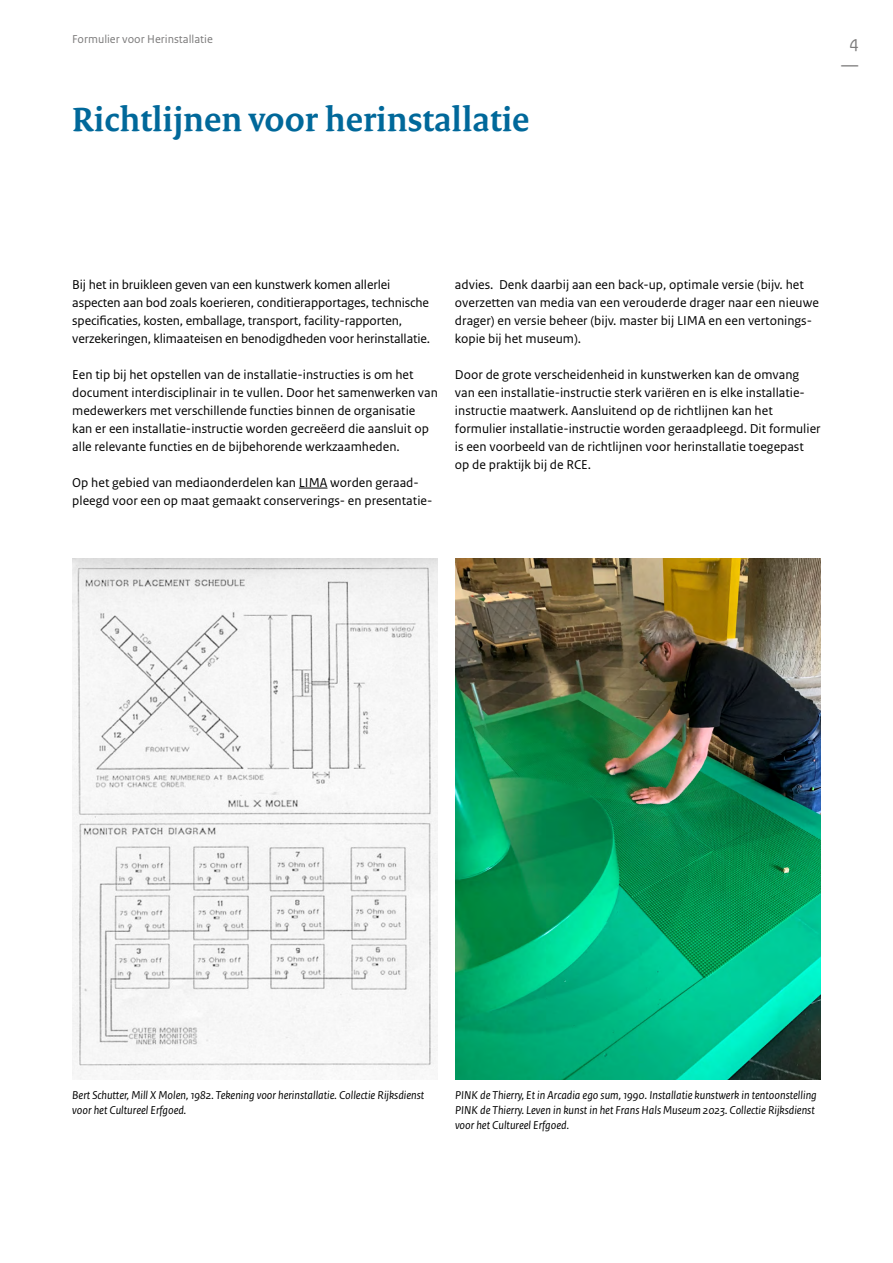
<style>
.page{position:relative;width:893px;height:1263px;background:#fff}
.page>*{position:absolute;margin:0;border:0;box-sizing:border-box;transform-origin:0 0}
.H2_Header_groot{font:700 36px "Rijksoverheid Serif";color:#00689a}
.t1{font:18px/22.5px "Rijksoverheid Sans Text";color:#7c7b7b;text-align:center}
.P_06_RCE_Broodtekst_Sans{font:13.5px/18px "Rijksoverheid Sans Text";color:#000}
.t2{font:italic 12px/15px "Rijksoverheid Sans Text";color:#000}
.t3{font:12px "Rijksoverheid Sans Text Regular 2";color:#7c7b7b}
</style>
<div class="page">
<svg style="left:299px;top:488px;width:28px;height:1px"></svg>
<img style="left:72px;top:559px;width:366px;height:520px">
<img style="left:455px;top:559px;width:366px;height:520px">
<p class="t3" style="left:72px;top:32px;width:142px">Formulier voor Herinstallatie</p>
<h2 class="H2_Header_groot" style="left:72px;top:98px;width:459px">Richtlijnen voor herinstallatie</h2>
<h2 class="t1" style="left:841px;top:31px;width:19px">4 —</h2>
<p class="P_06_RCE_Broodtekst_Sans" style="left:72px;top:276px;width:359px">Bij het in bruikleen geven van een kunstwerk komen allerlei aspecten aan bod zoals koerieren, conditierapportages, technische specificaties, kosten, emballage, transport, facility-rapporten, verzekeringen, klimaateisen en benodigdheden voor herinstallatie.</p>
<p class="P_06_RCE_Broodtekst_Sans" style="left:72px;top:366px;width:367px">Een tip bij het opstellen van de installatie-instructies is om het document interdisciplinair in te vullen. Door het samenwerken van medewerkers met verschillende functies binnen de organisatie kan er een installatie-instructie worden gecreëerd die aansluit op alle relevante functies en de bijbehorende werkzaamheden.</p>
<p class="P_06_RCE_Broodtekst_Sans" style="left:72px;top:474px;width:362px">Op het gebied van mediaonderdelen kan LIMA worden geraad&shy;pleegd voor een op maat gemaakt conserverings- en presentatie-</p>
<p class="P_06_RCE_Broodtekst_Sans" style="left:455px;top:276px;width:365px">advies. Denk daarbij aan een back-up, optimale versie (bijv. het overzetten van media van een verouderde drager naar een nieuwe drager) en versie beheer (bijv. master bij LIMA en een vertonings&shy;kopie bij het museum).</p>
<p class="P_06_RCE_Broodtekst_Sans" style="left:455px;top:366px;width:367px">Door de grote verscheidenheid in kunstwerken kan de omvang van een installatie-instructie sterk variëren en is elke installatie&shy;instructie maatwerk. Aansluitend op de richtlijnen kan het formulier installatie-instructie worden geraadpleegd. Dit formulier is een voorbeeld van de richtlijnen voor herinstallatie toegepast op de praktijk bij de RCE.</p>
<p class="t2" style="left:72px;top:1088px;width:354px">Bert Schutter, Mill X Molen, 1982. Tekening voor herinstallatie. Collectie Rijksdienst voor het Cultureel Erfgoed.</p>
<p class="t2" style="left:455px;top:1088px;width:363px">PINK de Thierry, Et in Arcadia ego sum, 1990. Installatie kunstwerk in tentoonstelling<br>PINK de Thierry. Leven in kunst in het Frans Hals Museum 2023. Collectie Rijksdienst voor het Cultureel Erfgoed.</p>
</div>
